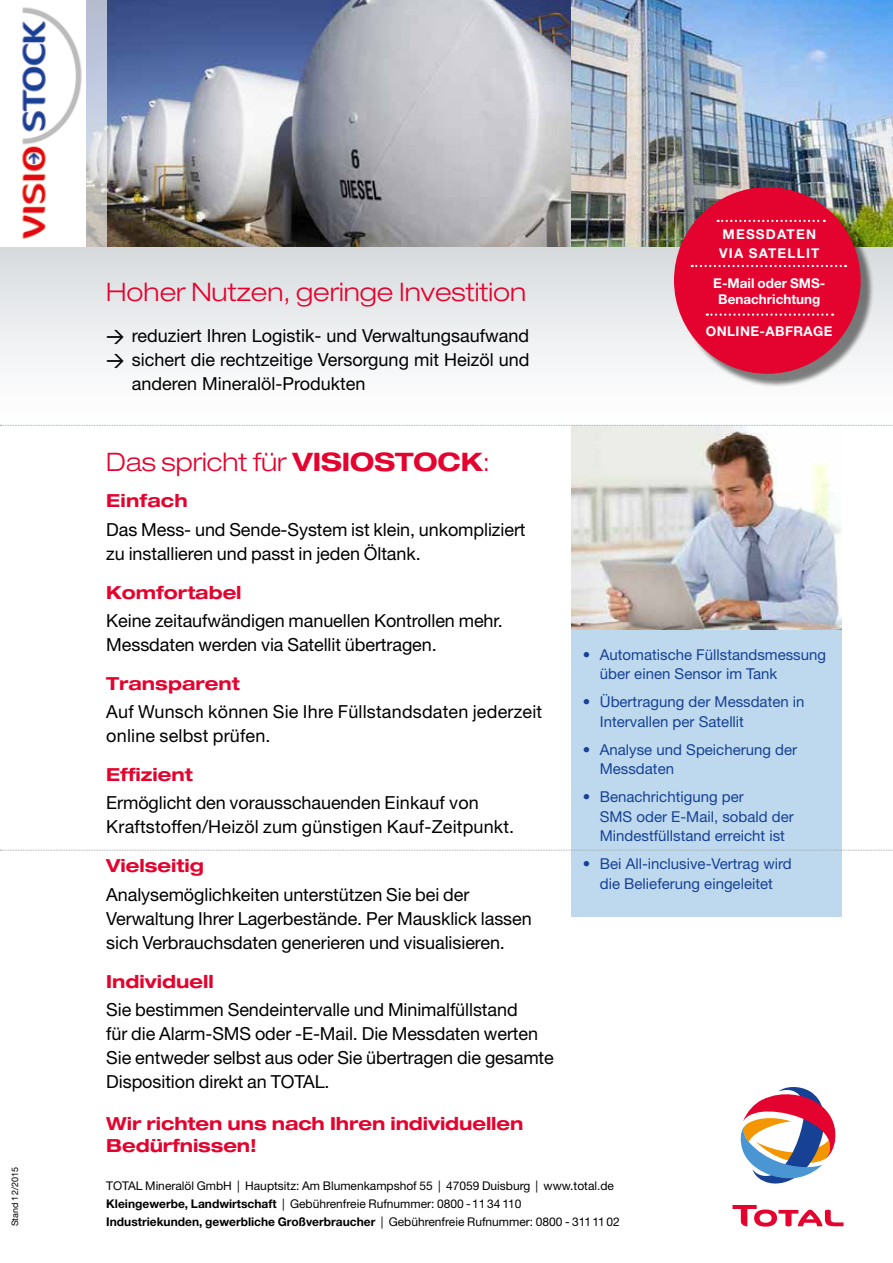
<style>
.page{position:relative;width:893px;height:1263px;background:#fff}
.page>*{position:absolute;margin:0;border:0;box-sizing:border-box;transform-origin:0 0}
.t1{font:300 expanded 25.5px "Helvetica Neue LT";color:#e4032e}
.t2{font:18px/24px "Helvetica Neue LT";letter-spacing:-.005em;color:#000}
.t3{font:700 expanded 18px/22.5px "Helvetica Neue LT";color:#e4032e}
.t4{font:15px/19.5px "Helvetica Neue LT";color:#164194}
.t5{font:700 13.5px/16.5px "Helvetica Neue LT";color:#fff;text-align:center}
.t6{font:700 13.5px/19.5px "Helvetica Neue LT";letter-spacing:.09em;color:#fff}
.t7{font:700 13.5px "Helvetica Neue LT";letter-spacing:.03em;color:#fff}
.t8{font:12px/18px "Helvetica Neue LT";color:#000}
.t9{font:9px "Helvetica Neue LT";color:#000}
.s1{font-family:"DINOT";font-weight:500}
.s2{font-weight:700}
</style>
<div class="page">
<div style="left:0;top:232px;width:893px;height:193px;background:linear-gradient(to bottom,#d5d9db,#fff)"></div>
<div style="left:571px;top:482px;width:271px;height:435px;background:#bed9ee"></div>
<img style="left:106px;top:0;width:465px;height:247px">
<img style="left:571px;top:0;width:322px;height:247px">
<svg style="left:740px;top:1087px;width:96px;height:97px"></svg>
<svg style="left:732px;top:1205px;width:111px;height:21px"></svg>
<div style="left:678px;top:191px;width:196px;height:196px;background:#000;opacity:.5"></div>
<div style="left:674px;top:187px;width:187px;height:187px;background:#e4032e;border-radius:50%"></div>
<svg style="left:692px;top:265px;width:154px;height:2px"></svg>
<svg style="left:718px;top:220px;width:107px;height:2px"></svg>
<svg style="left:707px;top:313px;width:126px;height:3px"></svg>
<svg style="left:0;top:7px;width:85px;height:240px"></svg>
<svg style="left:85px;top:0;width:21px;height:247px;background:#c7cbd4"></svg>
<img style="left:571px;top:426px;width:271px;height:203px">
<svg style="left:0;top:425px;width:893px;height:1px"></svg>
<svg style="left:0;top:850px;width:893px;height:1px"></svg>
<p class="t9" style="left:10px;top:1226px;width:60px;rotate:-90deg">Stand 12/2015</p>
<h1 class="t1" style="left:106px;top:276px;width:421px">Hoher Nutzen, geringe Investition</h1>
<p class="t2" style="left:106px;top:323px;width:424px"><span class="s1">→</span> reduziert Ihren Logistik- und Verwaltungsaufwand</p>
<p class="t2" style="left:132px;top:347px;width:399px;text-indent:-26px"><span class="s1">→</span> sichert die rechtzeitige Versorgung mit Heizöl und anderen Mineralöl-Produkten</p>
<h1 class="t1" style="left:106px;top:446px;width:385px">Das spricht für <span class="s2">VISIOSTOCK</span>:</h1>
<p class="t3" style="left:106px;top:489px;width:83px">Einfach</p>
<p class="t2" style="left:106px;top:517px;width:421px">Das Mess- und Sende-System ist klein, unkompliziert zu installieren und passt in jeden Öltank.</p>
<p class="t3" style="left:106px;top:580px;width:137px">Komfortabel</p>
<p class="t2" style="left:106px;top:608px;width:398px">Keine zeitaufwändigen manuellen Kontrollen mehr.<br>Messdaten werden via Satellit übertragen.</p>
<p class="t3" style="left:106px;top:672px;width:135px">Transparent</p>
<p class="t2" style="left:106px;top:699px;width:437px">Auf Wunsch können Sie Ihre Füllstandsdaten jederzeit online selbst prüfen.</p>
<p class="t3" style="left:106px;top:763px;width:88px">Effizient</p>
<p class="t2" style="left:106px;top:791px;width:409px">Ermöglicht den vorausschauenden Einkauf von<br>Kraftstoffen/Heizöl zum günstigen Kauf-Zeitpunkt.</p>
<p class="t3" style="left:106px;top:854px;width:99px">Vielseitig</p>
<p class="t2" style="left:106px;top:882px;width:427px">Analysemöglichkeiten unterstützen Sie bei der<br>Verwaltung Ihrer Lagerbestände. Per Mausklick lassen sich Verbrauchsdaten generieren und visualisieren.</p>
<p class="t3" style="left:106px;top:969px;width:109px">Individuell</p>
<p class="t2" style="left:106px;top:997px;width:449px">Sie bestimmen Sendeintervalle und Minimalfüllstand<br>für die Alarm-SMS oder -E-Mail. Die Messdaten werten Sie entweder selbst aus oder Sie übertragen die gesamte Disposition direkt an TOTAL.</p>
<p class="t3" style="left:106px;top:1112px;width:419px">Wir richten uns nach Ihren individuellen<br>Bedürfnissen!</p>
<p class="t6" style="left:719px;top:224px;width:102px">MESSDATEN<br>VIA SATELLIT</p>
<p class="t5" style="left:713px;top:274px;width:113px">E-Mail oder SMS-<br>Benachrichtung</p>
<p class="t7" style="left:706px;top:322px;width:128px">ONLINE-ABFRAGE</p>
<p class="t4" style="left:600px;top:645px;width:228px;text-indent:-17px">• Automatische Füllstandsmessung über einen Sensor im Tank</p>
<p class="t4" style="left:600px;top:692px;width:206px;text-indent:-17px">• Übertragung der Messdaten in<br>Intervallen per Satellit</p>
<p class="t4" style="left:600px;top:740px;width:199px;text-indent:-17px">• Analyse und Speicherung der<br>Messdaten</p>
<p class="t4" style="left:600px;top:787px;width:195px;text-indent:-17px">• Benachrichtigung per<br>SMS oder E-Mail, sobald der<br>Mindestfüllstand erreicht ist</p>
<p class="t4" style="left:583px;top:854px;width:210px;text-align:center">• Bei All-inclusive-Vertrag wird die Belieferung eingeleitet</p>
<p class="t8" style="left:106px;top:1177px;width:515px">TOTAL Mineralöl GmbH | Hauptsitz: Am Blumenkampshof 55 | 47059 Duisburg | www.total.de<br><span class="s2">Kleingewerbe, Landwirtschaft</span> | Gebührenfreie Rufnummer: 0800 -11 34 110<br><span class="s2">Industriekunden, gewerbliche Großverbraucher</span> | Gebührenfreie Rufnummer: 0800 - 31111 02</p>
</div>
